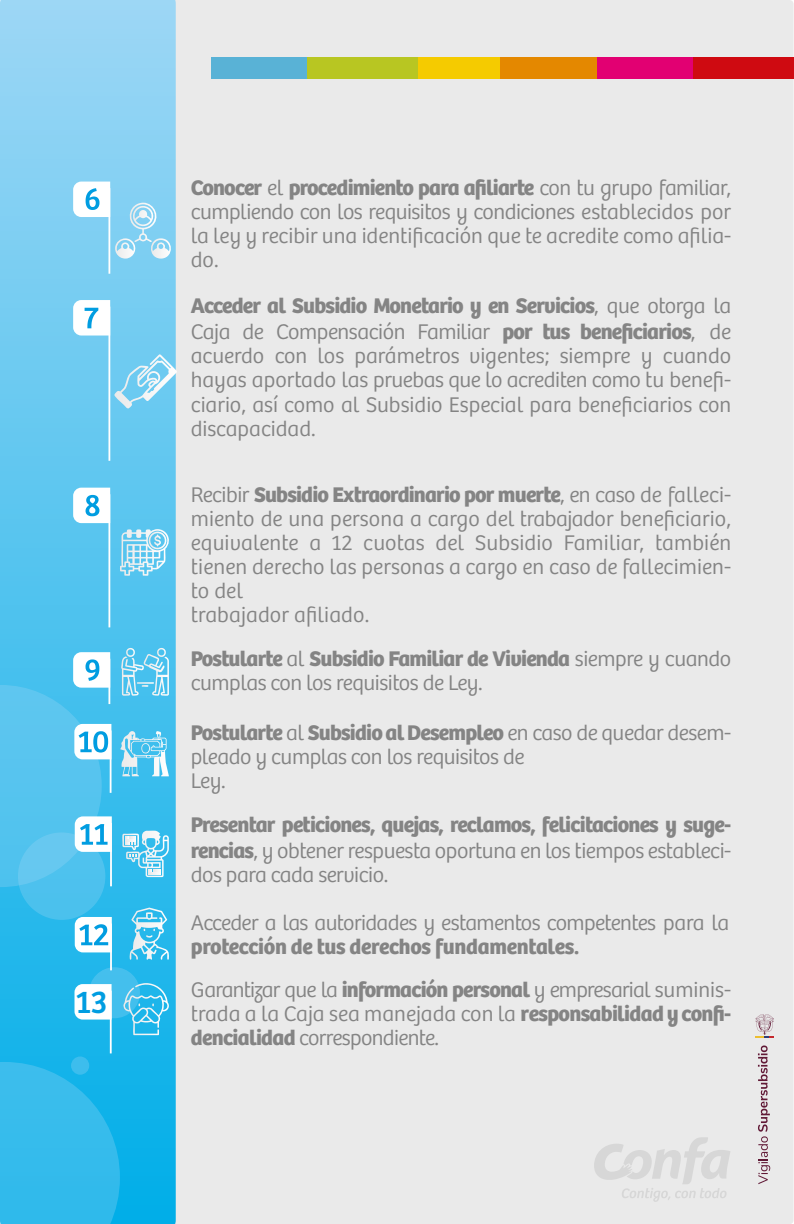
<style>
.page{position:relative;width:794px;height:1224px;background:#eaeaea}
.page>*{position:absolute;margin:0;border:0;box-sizing:border-box;transform-origin:0 0}
.t1{font:32.8px "Bree";color:#009de1}
.t2{font:300 22px/24px "Bree";color:#848484;text-align:justify}
.t3{font:700 22px/26.4px "Bree";letter-spacing:-.035em;color:#848484}
.t4{font:300 22px/24px "Bree";letter-spacing:-.02em;color:#848484}
.t5{font:300 22px "Bree";letter-spacing:-.025em;color:#848484}
.t6{font:700 22px "Bree";letter-spacing:-.01em;color:#848484}
.s1{font-weight:700}
.s2{font-weight:300}
</style>
<div class="page">
<svg style="left:0;top:0;width:176px;height:1224px"></svg>
<div style="left:18px;top:832px;width:87px;height:88px;background:#4bc1ed;border-radius:50%"></div>
<div style="left:89px;top:967px;width:51px;height:51px;background:#44bfed;border-radius:50%"></div>
<svg style="left:0;top:1062px;width:120px;height:162px"></svg>
<div style="left:71px;top:1056px;width:18px;height:19px;background:#3dbded;border-radius:50%"></div>
<hr style="left:108px;top:188px;width:2px;height:86px;background:#fff">
<hr style="left:108px;top:307px;width:2px;height:154px;background:#fff">
<svg style="left:73px;top:300px;width:37px;height:35px"></svg>
<div style="left:211px;top:58px;width:96px;height:21px;background:#59b2d6"></div>
<div style="left:307px;top:58px;width:112px;height:21px;background:#b8c622"></div>
<div style="left:419px;top:58px;width:81px;height:21px;background:#f5cb00"></div>
<div style="left:500px;top:58px;width:97px;height:21px;background:#e48800"></div>
<div style="left:597px;top:58px;width:97px;height:21px;background:#e20072"></div>
<div style="left:694px;top:58px;width:100px;height:21px;background:#cf0a11"></div>
<hr style="left:108px;top:494px;width:2px;height:133px;background:#fff">
<svg style="left:73px;top:488px;width:37px;height:35px"></svg>
<svg style="left:0;top:652px;width:112px;height:235px"></svg>
<hr style="left:110px;top:923px;width:2px;height:47px;background:#fff">
<svg style="left:75px;top:917px;width:37px;height:35px"></svg>
<hr style="left:110px;top:991px;width:2px;height:62px;background:#fff">
<svg style="left:75px;top:984px;width:37px;height:35px"></svg>
<svg style="left:758px;top:1045px;width:12px;height:139px"></svg>
<svg style="left:755px;top:1014px;width:19px;height:24px"></svg>
<svg style="left:594px;top:1137px;width:136px;height:65px"></svg>
<svg style="left:120px;top:730px;width:49px;height:46px"></svg>
<svg style="left:73px;top:182px;width:101px;height:77px"></svg>
<svg style="left:129px;top:907px;width:40px;height:53px"></svg>
<svg style="left:122px;top:831px;width:47px;height:46px"></svg>
<svg style="left:121px;top:648px;width:48px;height:48px"></svg>
<svg style="left:120px;top:529px;width:50px;height:47px"></svg>
<svg style="left:114px;top:354px;width:63px;height:55px"></svg>
<svg style="left:123px;top:983px;width:47px;height:52px"></svg>
<h1 class="t1" style="left:76px;top:983px;width:33px">13</h1>
<p class="t2" style="left:191px;top:176px;width:542px"><span class="s1">Conocer</span> el <span class="s1">procedimiento para afiliarte</span> con tu grupo familiar, cumpliendo con los requisitos y condiciones establecidos por la ley y recibir una identificación que te acredite como afilia&shy;do.</p>
<p class="t3" style="left:191px;top:293px;width:542px">Acceder al Subsidio Monetario y en Servicios<span class="s2">, que otorga la<br>Caja de Compensación Familiar</span> por tus beneficiarios<span class="s2">, de</span></p>
<p class="t2" style="left:191px;top:345px;width:542px">acuerdo con los parámetros vigentes; siempre y cuando hayas aportado las pruebas que lo acrediten como tu benefi&shy;ciario, así como al Subsidio Especial para beneficiarios con discapacidad.</p>
<p class="t2" style="left:191px;top:483px;width:542px;text-align:left">Recibir <span class="s1">Subsidio Extraordinario por muerte</span>, en caso de falleci&shy;miento de una persona a cargo del trabajador beneficiario, equivalente a 12 cuotas del Subsidio Familiar, también tienen derecho las personas a cargo en caso de fallecimien&shy;to del<br>trabajador afiliado.</p>
<p class="t4" style="left:191px;top:647px;width:542px"><span class="s1">Postularte</span> al <span class="s1">Subsidio Familiar de Vivienda</span> siempre y cuando cumplas con los requisitos de Ley.</p>
<p class="t4" style="left:191px;top:721px;width:542px"><span class="s1">Postularte</span> al <span class="s1">Subsidio al Desempleo</span> en caso de quedar desem&shy;pleado y cumplas con los requisitos de<br>Ley.</p>
<p class="t3" style="left:191px;top:811px;width:542px">Presentar peticiones, quejas, reclamos, felicitaciones y suge&shy;rencias<span class="s2">, y obtener respuesta oportuna en los tiempos estableci-</span></p>
<p class="t4" style="left:191px;top:863px;width:199px">dos para cada servicio.</p>
<p class="t5" style="left:191px;top:910px;width:540px">Acceder a las autoridades y estamentos competentes para la</p>
<p class="t6" style="left:191px;top:933px;width:390px">protección de tus derechos fundamentales.</p>
<p class="t2" style="left:191px;top:978px;width:542px">Garantizar que la <span class="s1">información personal</span> y empresarial suminis&shy;trada a la Caja sea manejada con la <span class="s1">responsabilidad y confi&shy;dencialidad</span> correspondiente.</p>
</div>
